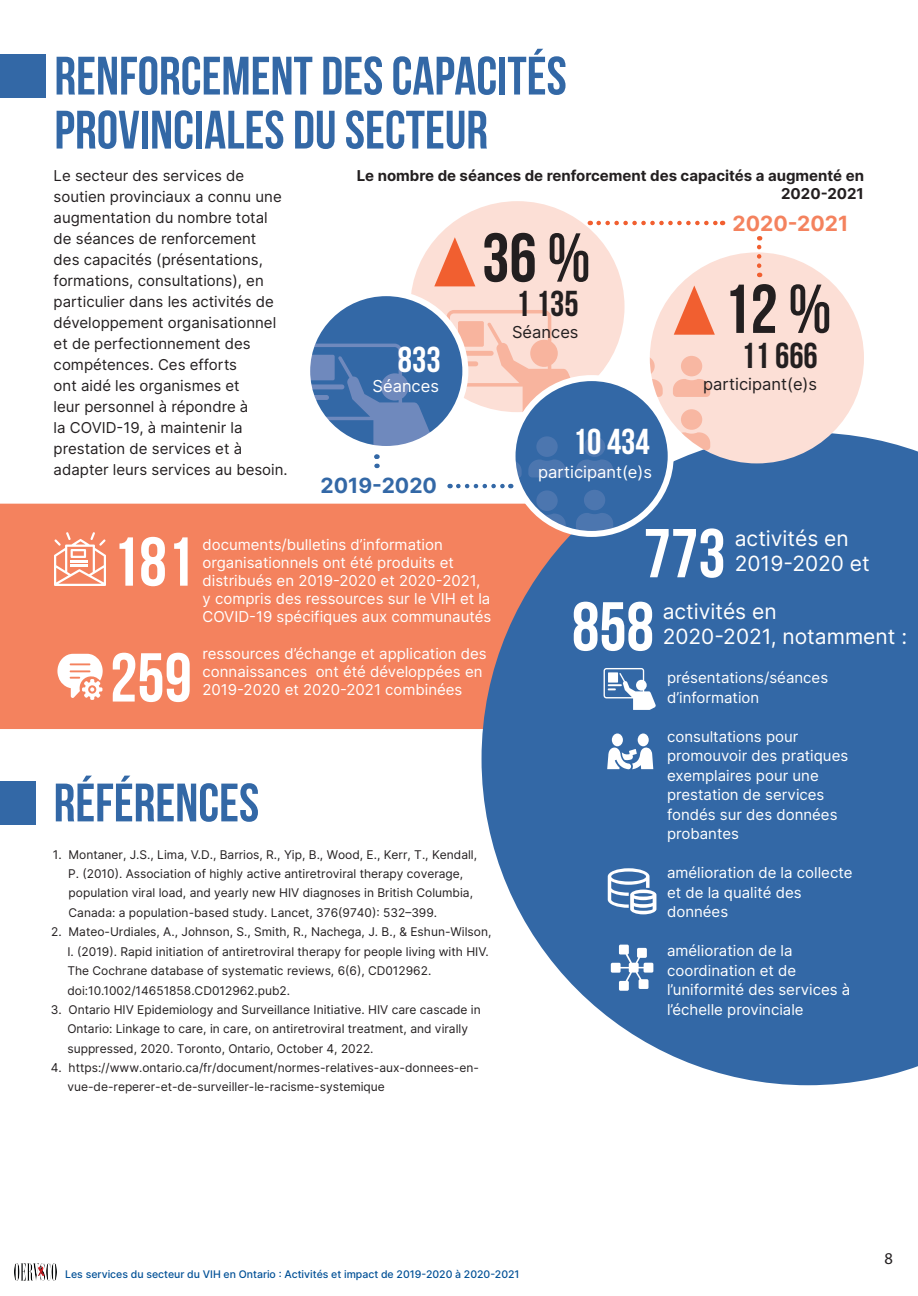
<style>
.page{position:relative;width:918px;height:1296px;background:#fff}
.page>*{position:absolute;margin:0;border:0;box-sizing:border-box;transform-origin:0 0}
.t1{font:700 69px "Bebas Neue";color:#fff}
.t2{font:700 69px "Bebas Neue";color:#231f20}
.t3{font:700 54px "Bebas Neue";color:#3368a6}
.t4{font:700 36px "Bebas Neue";color:#231f20}
.t5{font:700 36px "Bebas Neue";color:#fff}
.t6{font:21px "Inter";color:#fff}
.t7{font:700 21px "Inter";color:#f4825e}
.t8{font:700 21px "Inter";color:#3368a6}
.t9{font:16.5px "Inter";color:#231f20}
.t10{font:16.5px "Inter";color:#fff}
.t11{font:16.5px "Myriad Pro";color:#231f20}
.t12{font:15px/19.5px "Inter";color:#fff}
.t13{font:15px/21px "Inter";color:#231f20}
.t14{font:700 15px/18px "Inter";color:#231f20;text-align:right}
.t15{font:12px/19.4px "Inter";color:#231f20}
.t16{font:500 10.5px "Inter";color:#015096}
</style>
<div class="page">
<div style="left:0;top:504px;width:482px;height:225px;background:#f4825e"></div>
<div style="left:0;top:781px;width:35px;height:44px;background:#3368a6"></div>
<div style="left:0;top:54px;width:45px;height:44px;background:#3368a6"></div>
<svg style="left:482px;top:433px;width:436px;height:652px;background:#4c78ad"></svg>
<svg style="left:54px;top:532px;width:52px;height:54px"></svg>
<svg style="left:57px;top:654px;width:46px;height:46px"></svg>
<div style="left:612px;top:733px;width:11px;height:13px;background:#fff;border-radius:50%"></div>
<div style="left:638px;top:734px;width:11px;height:12px;background:#fff;border-radius:50%"></div>
<svg style="left:607px;top:747px;width:46px;height:22px"></svg>
<svg style="left:604px;top:668px;width:52px;height:42px"></svg>
<svg style="left:608px;top:868px;width:48px;height:46px"></svg>
<svg style="left:611px;top:945px;width:42px;height:46px"></svg>
<div style="left:410px;top:201px;width:215px;height:211px;background:#fcdfd6;border-radius:50%"></div>
<svg style="left:446px;top:310px;width:130px;height:102px"></svg>
<div style="left:458px;top:321px;width:26px;height:26px;background:#f8b49e;border-radius:2px"></div>
<div style="left:457px;top:351px;width:37px;height:5px;background:#f8b49e;border-radius:2px"></div>
<div style="left:457px;top:361px;width:21px;height:5px;background:#f8b49e;border-radius:2px"></div>
<svg style="left:434px;top:237px;width:41px;height:49px"></svg>
<div style="left:650px;top:252px;width:214px;height:211px;background:#fcdfd6;border-radius:50%"></div>
<svg style="left:650px;top:358px;width:13px;height:39px"></svg>
<svg style="left:673px;top:356px;width:37px;height:41px"></svg>
<svg style="left:673px;top:409px;width:37px;height:41px"></svg>
<svg style="left:674px;top:286px;width:41px;height:49px"></svg>
<svg style="left:599px;top:221px;width:124px;height:4px"></svg>
<svg style="left:757px;top:236px;width:4px;height:30px"></svg>
<div style="left:307px;top:293px;width:158px;height:156px;background:#3368a6;border-radius:50%"></div>
<div style="left:304px;top:290px;width:164px;height:162px;border:6px solid #fff;border-radius:50%"></div>
<div style="left:513px;top:378px;width:158px;height:156px;background:#3368a6;border-radius:50%"></div>
<svg style="left:517px;top:437px;width:5px;height:41px"></svg>
<svg style="left:528px;top:436px;width:38px;height:41px"></svg>
<svg style="left:528px;top:490px;width:38px;height:42px"></svg>
<svg style="left:576px;top:436px;width:37px;height:41px"></svg>
<svg style="left:576px;top:490px;width:37px;height:40px"></svg>
<div style="left:510px;top:375px;width:164px;height:162px;border:6px solid #fff;border-radius:50%"></div>
<svg style="left:458px;top:484px;width:64px;height:48px"></svg>
<svg style="left:307px;top:344px;width:126px;height:124px"></svg>
<img style="left:14px;top:1263px;width:43px;height:18px">
<p class="t3" style="left:54px;top:46px;width:514px">RENFORCEMENT DES CAPACITÉS</p>
<p class="t3" style="left:54px;top:100px;width:435px">PROVINCIALES DU SECTEUR</p>
<p class="t13" style="left:54px;top:165px;width:236px">Le secteur des services de soutien provinciaux a connu une augmentation du nombre total de séances de renforcement<br>des capacités (présentations, formations, consultations), en particulier dans les activités de développement organisationnel et de perfectionnement des compétences. Ces efforts<br>ont aidé les organismes et<br>leur personnel à répondre à<br>la COVID-19, à maintenir la prestation de services et à adapter leurs services au besoin.</p>
<p class="t14" style="left:357px;top:166px;width:509px">Le nombre de séances de renforcement des capacités a augmenté en<br>2020-2021</p>
<p class="t7" style="left:732px;top:207px;width:117px">2020-2021</p>
<p class="t2" style="left:482px;top:220px;width:110px">36 %</p>
<p class="t4" style="left:516px;top:284px;width:64px">1 135</p>
<p class="t2" style="left:723px;top:271px;width:110px">12 %</p>
<p class="t9" style="left:512px;top:320px;width:68px">Séances</p>
<p class="t4" style="left:741px;top:336px;width:78px">11 666</p>
<p class="t5" style="left:398px;top:340px;width:44px">833</p>
<p class="t10" style="left:373px;top:374px;width:68px">Séances</p>
<p class="t9" style="left:703px;top:372px;width:116px">participant(e)s</p>
<p class="t5" style="left:573px;top:421px;width:78px">10 434</p>
<p class="t10" style="left:538px;top:460px;width:116px">participant(e)s</p>
<p class="t8" style="left:320px;top:470px;width:118px">2019-2020</p>
<p class="t1" style="left:112px;top:524px;width:83px">181</p>
<p class="t1" style="left:110px;top:640px;width:83px">259</p>
<p class="t12" style="left:202px;top:535px;width:290px;line-height:18px">documents/bulletins d’information organisationnels ont été produits et distribués en 2019-2020 et 2020-2021, y compris des ressources sur le VIH et la COVID-19 spécifiques aux communautés</p>
<p class="t12" style="left:202px;top:645px;width:286px;line-height:18px">ressources d’échange et application des connaissances ont été développées en<br>2019-2020 et 2020-2021 combinées</p>
<p class="t3" style="left:54px;top:773px;width:207px">RÉFÉRENCES</p>
<p class="t15" style="left:68px;top:844px;width:410px;text-indent:-15px">1. Montaner, J.S., Lima, V.D., Barrios, R., Yip, B., Wood, E., Kerr, T., Kendall, P. (2010). Association of highly active antiretroviral therapy coverage, population viral load, and yearly new HIV diagnoses in British Columbia, Canada: a population-based study. Lancet, 376(9740): 532–399.</p>
<p class="t15" style="left:67px;top:922px;width:426px;text-indent:-16px">2. Mateo-Urdiales, A., Johnson, S., Smith, R., Nachega, J. B., &amp; Eshun-Wilson, I. (2019). Rapid initiation of antiretroviral therapy for people living with HIV.<br>The Cochrane database of systematic reviews, 6(6), CD012962. doi:10.1002/14651858.CD012962.pub2.</p>
<p class="t15" style="left:67px;top:999px;width:415px;text-indent:-17px">3. Ontario HIV Epidemiology and Surveillance Initiative. HIV care cascade in<br>Ontario: Linkage to care, in care, on antiretroviral treatment, and virally suppressed, 2020. Toronto, Ontario, October 4, 2022.</p>
<p class="t15" style="left:67px;top:1058px;width:413px;text-indent:-17px">4. https://www.ontario.ca/fr/document/normes-relatives-aux-donnees-en&shy;vue-de-reperer-et-de-surveiller-le-racisme-systemique</p>
<p class="t1" style="left:644px;top:516px;width:83px">773</p>
<p class="t6" style="left:735px;top:523px;width:115px">activités en</p>
<p class="t6" style="left:735px;top:548px;width:137px">2019-2020 et</p>
<p class="t1" style="left:572px;top:589px;width:83px">858</p>
<p class="t6" style="left:663px;top:596px;width:115px">activités en</p>
<p class="t6" style="left:663px;top:621px;width:246px">2020-2021, notamment :</p>
<p class="t12" style="left:667px;top:668px;width:163px">présentations/séances d’information</p>
<p class="t12" style="left:667px;top:726px;width:183px">consultations pour promouvoir des pratiques exemplaires pour une prestation de services fondés sur des données probantes</p>
<p class="t12" style="left:667px;top:863px;width:187px">amélioration de la collecte et de la qualité des données</p>
<p class="t12" style="left:667px;top:941px;width:185px">amélioration de la coordination et de l’uniformité des services à l’échelle provinciale</p>
<p class="t16" style="left:65px;top:1266px;width:456px">Les services du secteur du VIH en Ontario : Activités et impact de 2019-2020 à 2020-2021</p>
<p class="t11" style="left:884px;top:1248px;width:10px">8</p>
</div>
